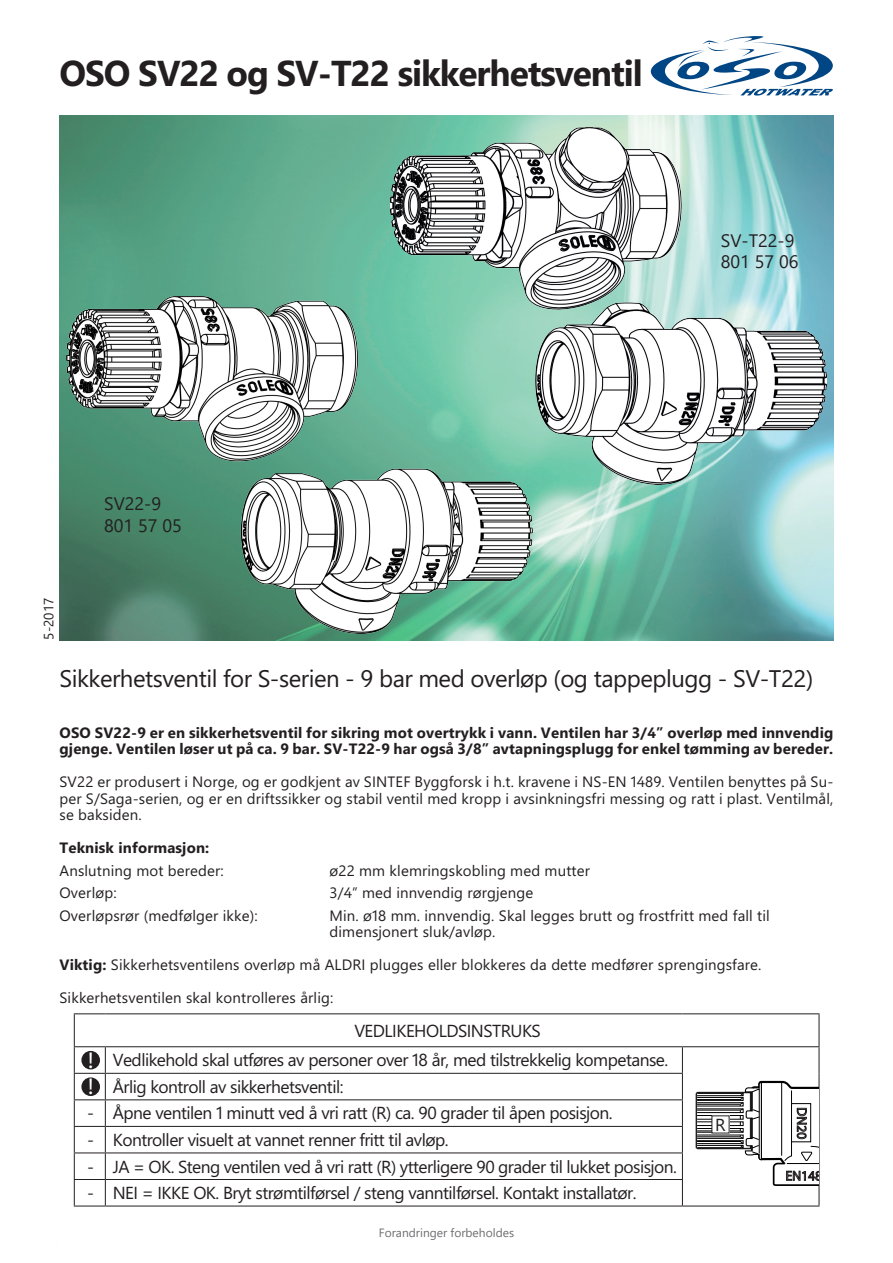
<style>
.page{position:relative;width:893px;height:1263px;background:#fff}
.page>*{position:absolute;margin:0;border:0;box-sizing:border-box;transform-origin:0 0}
.t1{font:700 36px "Segoe WP";letter-spacing:-.03em;color:#231f20}
.t2{font:24px "Segoe WP";letter-spacing:-.02em;color:#231f20}
.t3{font:18px/21.6px "Segoe UI";color:#231f20}
.t4{font:17.4px/29.7px "Segoe WP";letter-spacing:-.03em;color:#231f20}
.t5{font:15px/16.5px "Segoe WP";letter-spacing:.01em;color:#231f20;text-align:justify}
.t6{font:700 15px/16.5px "Segoe WP";letter-spacing:.01em;color:#231f20}
.t7{font:13.5px "Segoe UI";color:#231f20}
.t8{font:12px "Segoe UI";color:#6d6e71}
.s1{font-weight:700}
.s2{font-family:"Myriad Pro";font-size:22.95px;color:#fff}
</style>
<div class="page">
<img style="left:60px;top:116px;width:773px;height:525px">
<svg style="left:651px;top:36px;width:182px;height:60px"></svg>
<hr style="left:74px;top:1013px;width:31px;height:1px;background:#231f20">
<hr style="left:74px;top:1014px;width:1px;height:32px;background:#231f20">
<hr style="left:105px;top:1013px;width:577px;height:1px;background:#231f20">
<hr style="left:682px;top:1013px;width:137px;height:1px;background:#231f20">
<hr style="left:818px;top:1014px;width:1px;height:32px;background:#231f20">
<hr style="left:74px;top:1046px;width:31px;height:1px;background:#231f20">
<hr style="left:105px;top:1046px;width:577px;height:1px;background:#231f20">
<hr style="left:682px;top:1046px;width:137px;height:1px;background:#231f20">
<hr style="left:74px;top:1073px;width:31px;height:1px;background:#231f20">
<hr style="left:105px;top:1073px;width:578px;height:1px;background:#231f20">
<hr style="left:74px;top:1099px;width:31px;height:1px;background:#231f20">
<hr style="left:105px;top:1099px;width:578px;height:1px;background:#231f20">
<hr style="left:74px;top:1126px;width:31px;height:1px;background:#231f20">
<hr style="left:105px;top:1126px;width:578px;height:1px;background:#231f20">
<hr style="left:74px;top:1152px;width:31px;height:1px;background:#231f20">
<hr style="left:105px;top:1152px;width:578px;height:1px;background:#231f20">
<hr style="left:74px;top:1179px;width:31px;height:1px;background:#231f20">
<svg style="left:74px;top:1047px;width:1px;height:158px"></svg>
<hr style="left:105px;top:1179px;width:578px;height:1px;background:#231f20">
<svg style="left:105px;top:1047px;width:1px;height:158px"></svg>
<svg style="left:682px;top:1047px;width:1px;height:158px"></svg>
<hr style="left:74px;top:1205px;width:31px;height:1px;background:#231f20">
<hr style="left:105px;top:1205px;width:577px;height:1px;background:#231f20">
<hr style="left:682px;top:1205px;width:137px;height:1px;background:#231f20">
<div style="left:82px;top:1052px;width:17px;height:16px;background:#231f20;border-radius:50%"></div>
<div style="left:82px;top:1051px;width:18px;height:18px;border:2px solid #231f20;border-radius:50%"></div>
<div style="left:82px;top:1078px;width:17px;height:17px;background:#231f20;border-radius:50%"></div>
<div style="left:82px;top:1077px;width:18px;height:19px;border:2px solid #231f20;border-radius:50%"></div>
<svg style="left:695px;top:1047px;width:124px;height:158px"></svg>
<div style="left:712px;top:1116px;width:17px;height:17px;background:#fff"></div>
<img style="left:66px;top:296px;width:466px;height:338px">
<img style="left:390px;top:128px;width:437px;height:356px">
<h1 class="t1" style="left:60px;top:50px;width:585px">OSO SV22 og SV-T22 sikkerhetsventil</h1>
<p class="t3" style="left:721px;top:229px;width:79px">SV-T22-9<br>801 57 06</p>
<p class="t7" style="left:38px;top:640px;width:43px;rotate:-90deg">5-2017</p>
<p class="t3" style="left:104px;top:493px;width:79px">SV22-9<br>801 57 05</p>
<h2 class="t2" style="left:60px;top:664px;width:755px">Sikkerhetsventil for S-serien - 9 bar med overløp (og tappeplugg - SV-T22)</h2>
<p class="t6" style="left:60px;top:724px;width:775px">OSO SV22-9 er en sikkerhetsventil for sikring mot overtrykk i vann. Ventilen har 3/4” overløp med innvendig gjenge. Ventilen løser ut på ca. 9 bar. SV-T22-9 har også 3/8” avtapningsplugg for enkel tømming av bereder.</p>
<p class="t5" style="left:60px;top:773px;width:775px">SV22 er produsert i Norge, og er godkjent av SINTEF Byggforsk i h.t. kravene i NS-EN 1489. Ventilen benyttes på Su&shy;per S/Saga-serien, og er en driftssikker og stabil ventil med kropp i avsinkningsfri messing og ratt i plast. Ventilmål, se baksiden.</p>
<p class="t6" style="left:60px;top:839px;width:151px">Teknisk informasjon:</p>
<p class="t5" style="left:60px;top:862px;width:166px">Anslutning mot bereder:</p>
<p class="t5" style="left:330px;top:862px;width:262px">ø22 mm klemringskobling med mutter</p>
<p class="t5" style="left:60px;top:884px;width:59px">Overløp:</p>
<p class="t5" style="left:330px;top:884px;width:205px">3/4” med innvendig rørgjenge</p>
<p class="t5" style="left:60px;top:907px;width:200px">Overløpsrør (medfølger ikke):</p>
<p class="t5" style="left:330px;top:907px;width:442px">Min. ø18 mm. innvendig. Skal legges brutt og frostfritt med fall til dimensjonert sluk/avløp.</p>
<p class="t5" style="left:60px;top:956px;width:703px"><span class="s1">Viktig:</span> Sikkerhetsventilens overløp må ALDRI plugges eller blokkeres da dette medfører sprengingsfare.</p>
<p class="t5" style="left:60px;top:989px;width:275px">Sikkerhetsventilen skal kontrolleres årlig:</p>
<p class="t4" style="left:88px;top:1015px;width:582px;text-indent:266px">VEDLIKEHOLDSINSTRUKS<br><span class="s2">!</span> Vedlikehold skal utføres av personer over 18 år, med tilstrekkelig kompetanse.</p>
<p class="t4" style="left:88px;top:1072px;width:257px"><span class="s2">!</span> Årlig kontroll av sikkerhetsventil:</p>
<p class="t4" style="left:87px;top:1098px;width:527px">- Åpne ventilen 1 minutt ved å vri ratt (R) ca. 90 grader til åpen posisjon.</p>
<p class="t4" style="left:87px;top:1125px;width:363px">- Kontroller visuelt at vannet renner fritt til avløp.</p>
<p class="t4" style="left:87px;top:1151px;width:591px">- JA = OK. Steng ventilen ved å vri ratt (R) ytterligere 90 grader til lukket posisjon.</p>
<p class="t4" style="left:87px;top:1178px;width:551px">- NEI = IKKE OK. Bryt strømtilførsel / steng vanntilførsel. Kontakt installatør.</p>
<p class="t8" style="left:379px;top:1223px;width:137px">Forandringer forbeholdes</p>
<p class="t4" style="left:715px;top:1110px;width:12px">R</p>
</div>
